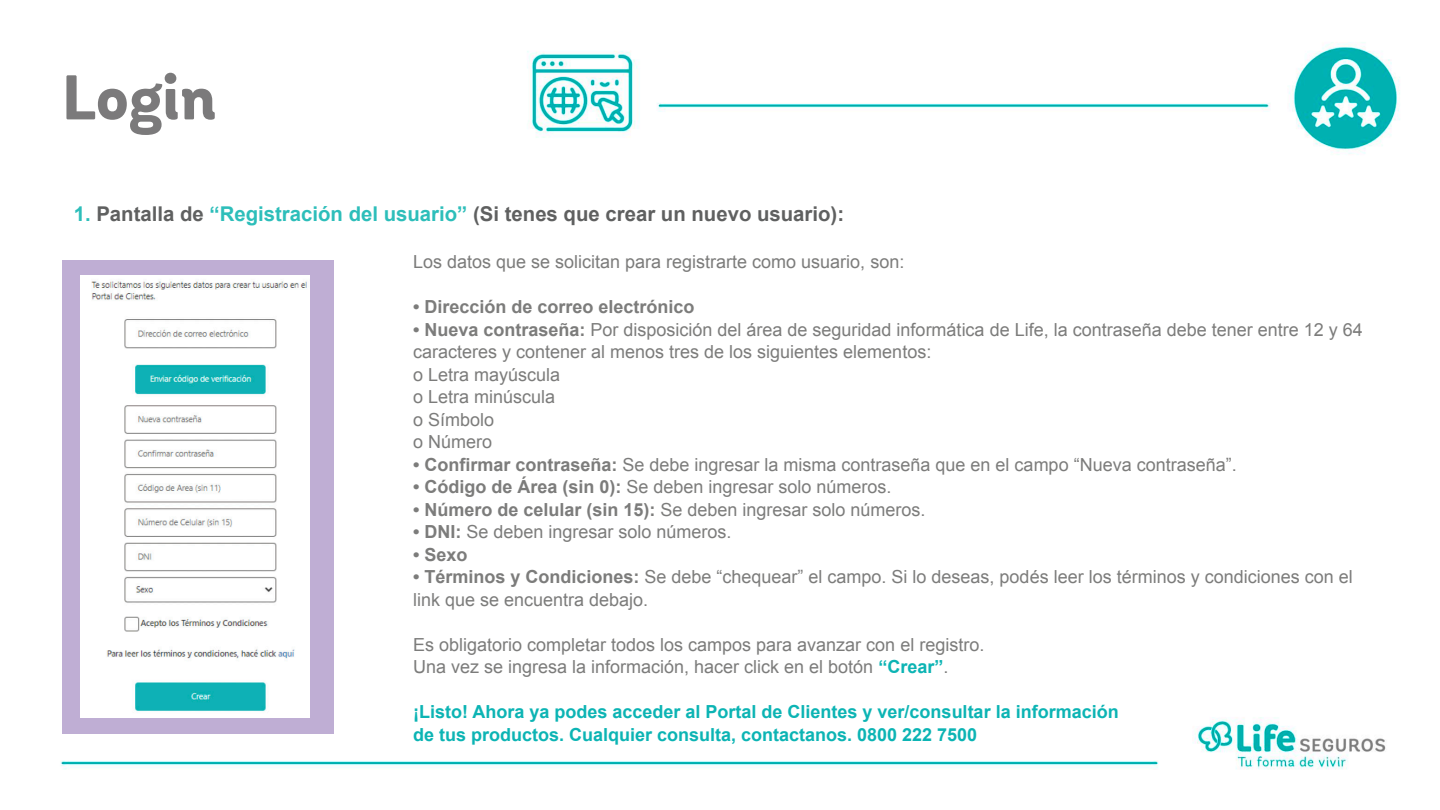
<style>
.page{position:relative;width:1440px;height:810px;background:#fff}
.page>*{position:absolute;margin:0;border:0;box-sizing:border-box;transform-origin:0 0}
.t1{font:800 63px "Andes Rounded";color:#7b7a7b}
.t2{font:700 20.4px "Arial";color:#5f6060}
.t3{font:18px/22.5px "Arial";color:#7c7c7b}
.t4{font:700 18px/22.5px "Arial";color:#0cb4b4}
.t5{font:700 18px "Arial";color:#7c7c7b}
.s1{color:#2dbeba}
.s2{font-weight:700}
.s3{font-weight:700;color:#0cb4b4}
</style>
<div class="page">
<img style="left:60px;top:42px;width:1340px;height:728px">
<div style="left:663px;top:129px;width:614px;height:576px;background:#fff"></div>
<div style="left:46px;top:63px;width:480px;height:426px;background:#fff"></div>
<div style="left:62px;top:260px;width:272px;height:473px;background:#bfaed4"></div>
<img style="left:80px;top:276px;width:230px;height:441px">
<h1 class="t1" style="left:62px;top:58px;width:156px">Login</h1>
<p class="t2" style="left:74px;top:200px;width:772px"><span class="s1">1.</span> Pantalla de <span class="s1">“Registración del usuario”</span> (Si tenes que crear un nuevo usuario):</p>
<p class="t3" style="left:413px;top:251px;width:493px">Los datos que se solicitan para registrarte como usuario, son:</p>
<p class="t5" style="left:413px;top:295px;width:283px">• Dirección de correo electrónico</p>
<p class="t3" style="left:413px;top:318px;width:951px"><span class="s2">• Nueva contraseña:</span> Por disposición del área de seguridad informática de Life, la contraseña debe tener entre 12 y 64 caracteres y contener al menos tres de los siguientes elementos:<br>o Letra mayúscula<br>o Letra minúscula<br>o Símbolo<br>o Número</p>
<p class="t3" style="left:413px;top:453px;width:825px"><span class="s2">• Confirmar contraseña:</span> Se debe ingresar la misma contraseña que en el campo “Nueva contraseña”.</p>
<p class="t3" style="left:413px;top:476px;width:480px"><span class="s2">• Código de Área (sin 0):</span> Se deben ingresar solo números.</p>
<p class="t3" style="left:413px;top:498px;width:514px"><span class="s2">• Número de celular (sin 15):</span> Se deben ingresar solo números.</p>
<p class="t3" style="left:413px;top:521px;width:320px"><span class="s2">• DNI:</span> Se deben ingresar solo números.</p>
<p class="t5" style="left:413px;top:542px;width:56px">• Sexo</p>
<p class="t3" style="left:413px;top:566px;width:941px"><span class="s2">• Términos y Condiciones:</span> Se debe “chequear” el campo. Si lo deseas, podés leer los términos y condiciones con el link que se encuentra debajo.</p>
<p class="t3" style="left:413px;top:633px;width:573px">Es obligatorio completar todos los campos para avanzar con el registro.<br>Una vez se ingresa la información, hacer click en el botón <span class="s3">“Crear”</span>.</p>
<p class="t4" style="left:413px;top:701px;width:707px">¡Listo! Ahora ya podes acceder al Portal de Clientes y ver/consultar la información de tus productos. Cualquier consulta, contactanos. 0800 222 7500</p>
</div>
